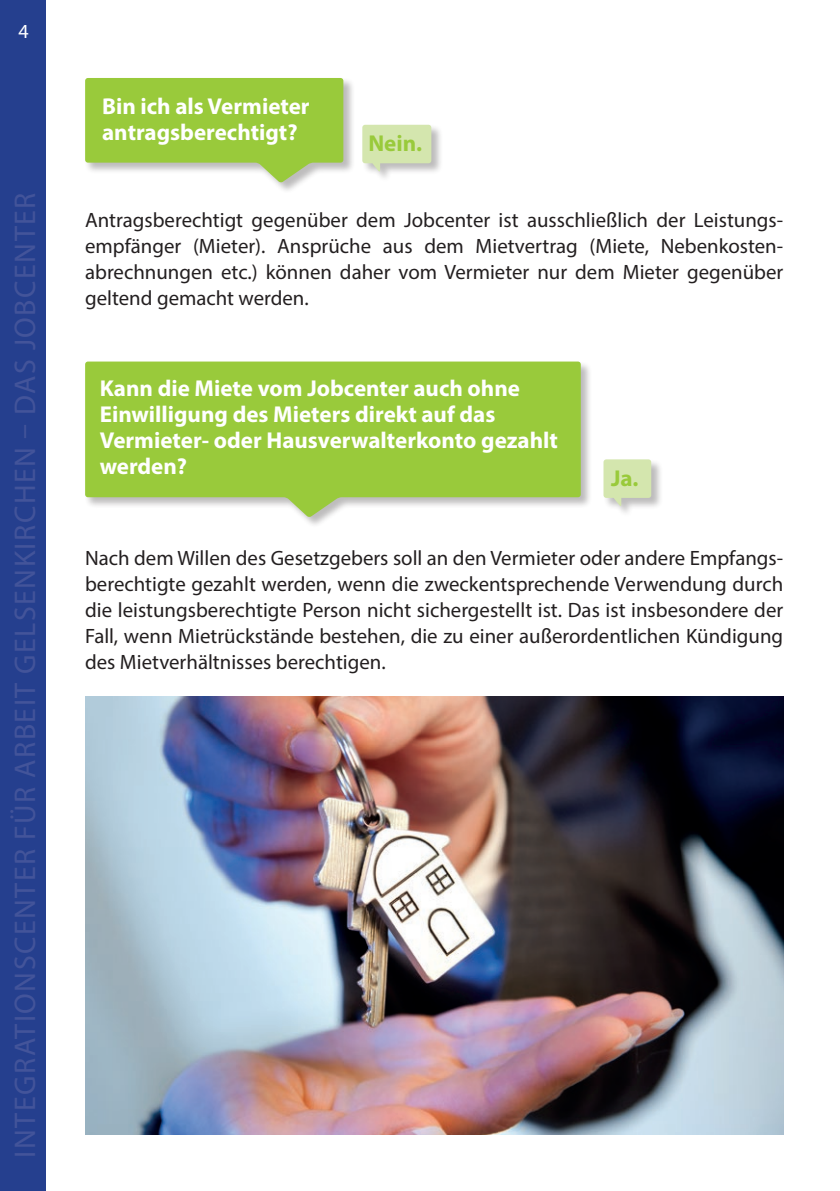
<style>
.page{position:relative;width:840px;height:1191px;background:#fff}
.page>*{position:absolute;margin:0;border:0;box-sizing:border-box;transform-origin:0 0}
.t1{font:30px "Myriad Pro";letter-spacing:.05em;color:#43549a}
.t2{font:700 23px/26px "Myriad Pro";color:#fff}
.t3{font:700 23px "Myriad Pro";color:#99ca3b}
.t4{font:20.8px/26px "Myriad Pro";color:#231f20;text-align:justify}
.t5{font:20px "Myriad Pro";color:#fff}
</style>
<div class="page">
<div style="left:0;top:0;width:45px;height:1191px;background:#253f8e"></div>
<img style="left:85px;top:696px;width:697px;height:438px">
<div style="left:84px;top:361px;width:508px;height:168px;background:#231f20;opacity:.3"></div>
<svg style="left:85px;top:361px;width:495px;height:156px;background:#a3ce50"></svg>
<div style="left:602px;top:459px;width:60px;height:58px;background:#231f20;opacity:.3"></div>
<svg style="left:603px;top:459px;width:48px;height:47px;background:#d4e3b5"></svg>
<div style="left:84px;top:77px;width:270px;height:117px;background:#231f20;opacity:.3"></div>
<svg style="left:85px;top:78px;width:258px;height:105px;background:#a7cf5a"></svg>
<div style="left:361px;top:124px;width:82px;height:58px;background:#231f20;opacity:.3"></div>
<svg style="left:362px;top:125px;width:69px;height:47px;background:#d4e3b5"></svg>
<p class="t5" style="left:18px;top:19px;width:12px">4</p>
<h1 class="t1" style="left:7px;top:1157px;width:966px;rotate:-90deg">INTEGRATIONSCENTER FÜR ARBEIT GELSENKIRCHEN – DAS JOBCENTER</h1>
<p class="t2" style="left:102px;top:92px;width:209px">Bin ich als Vermieter antragsberechtigt?</p>
<p class="t3" style="left:368px;top:128px;width:55px">Nein.</p>
<p class="t4" style="left:85px;top:207px;width:699px">Antragsberechtigt gegenüber dem Jobcenter ist ausschließlich der Leistungs&shy;empfänger (Mieter). Ansprüche aus dem Mietvertrag (Miete, Nebenkosten&shy;abrechnungen etc.) können daher vom Vermieter nur dem Mieter gegenüber geltend gemacht werden.</p>
<p class="t2" style="left:100px;top:375px;width:459px">Kann die Miete vom Jobcenter auch ohne Einwilligung des Mieters direkt auf das Vermieter- oder Hausverwalterkonto gezahlt werden?</p>
<p class="t3" style="left:610px;top:463px;width:29px">Ja.</p>
<p class="t4" style="left:85px;top:545px;width:699px">Nach dem Willen des Gesetzgebers soll an den Vermieter oder andere Empfangs&shy;berechtigte gezahlt werden, wenn die zweckentsprechende Verwendung durch die leistungsberechtigte Person nicht sichergestellt ist. Das ist insbesondere der Fall, wenn Mietrückstände bestehen, die zu einer außerordentlichen Kündigung des Mietverhältnisses berechtigen.</p>
</div>
